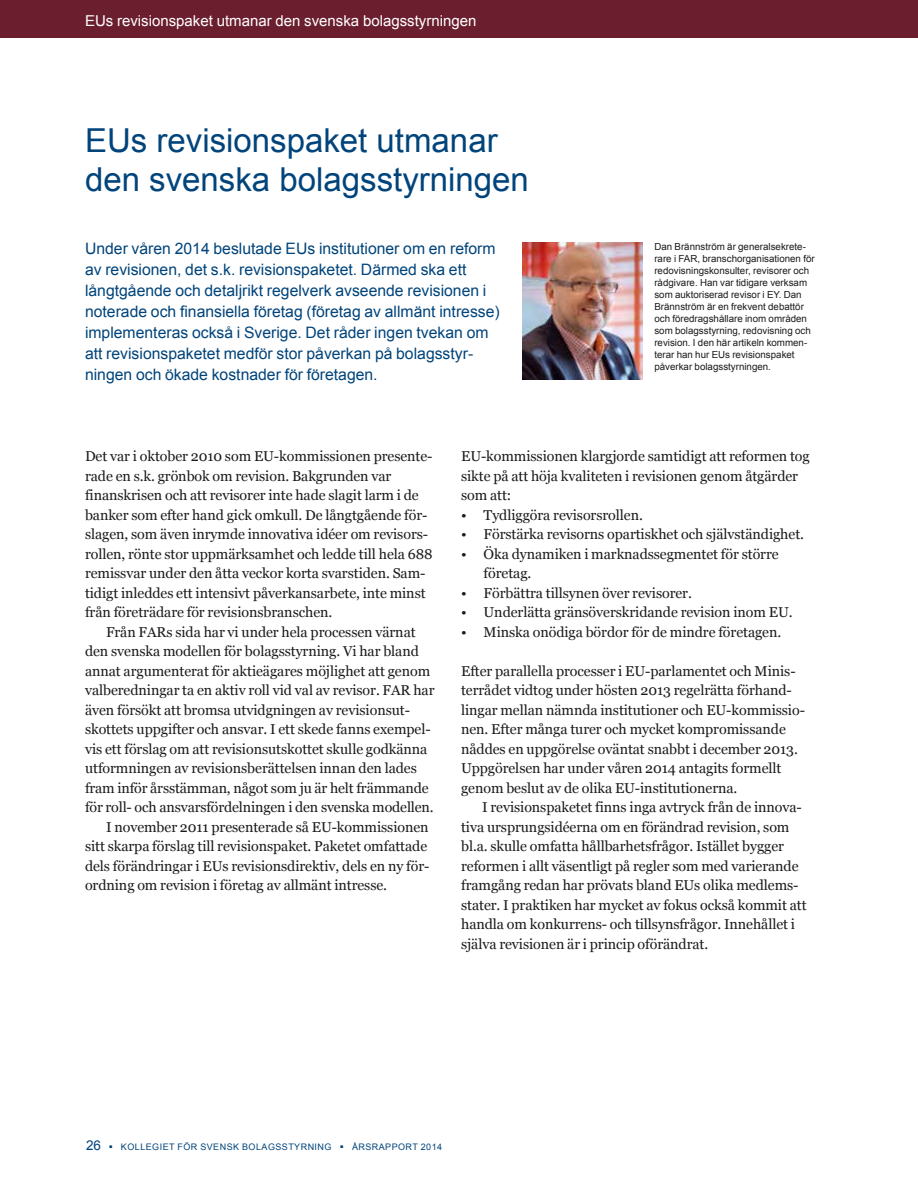
<style>
.page{position:relative;width:918px;height:1188px;background:#fff}
.page>*{position:absolute;margin:0;border:0;box-sizing:border-box;transform-origin:0 0}
.t1{font:33px/39.6px "Arial";color:#00447b}
.t2{font:15.75px/21px "Arial";color:#00447b}
.t3{font:15px "Arial";color:#fff}
.t4{font:14.25px/19.5px "Georgia";letter-spacing:-.005em;color:#1c1b1a}
.t5{font:9.75px/12px "Arial";color:#1c1b1a}
.t6{font:9px "Arial";letter-spacing:.05em;color:#00447b}
.s1{font-size:13.5px}
</style>
<div class="page">
<div style="left:0;top:0;width:918px;height:37px;background:#6b1e2e"></div>
<img style="left:523px;top:242px;width:119px;height:138px">
<p class="t3" style="left:85px;top:11px;width:393px">EUs revisionspaket utmanar den svenska bolagsstyrningen</p>
<h1 class="t1" style="left:85px;top:120px;width:445px">EUs revisionspaket utmanar den svenska bolagsstyrningen</h1>
<p class="t2" style="left:85px;top:238px;width:416px">Under våren 2014 beslutade EUs institutioner om en reform av revisionen, det s.k. revisionspaketet. Därmed ska ett långtgående och detaljrikt regelverk avseende revisionen i noterade och finansiella företag (företag av allmänt intresse) implementeras också i Sverige. Det råder ingen tvekan om att revisionspaketet medför stor påverkan på bolagsstyr&shy;ningen och ökade kostnader för företagen.</p>
<p class="t5" style="left:654px;top:240px;width:162px">Dan Brännström är generalsekrete&shy;rare i FAR, branschorganisationen för redovisningskonsulter, revisorer och rådgivare. Han var tidigare verksam som auktoriserad revisor i EY. Dan Brännström är en frekvent debattör och föredragshållare inom områden som bolagsstyrning, redovisning och revision. I den här artikeln kommen&shy;terar han hur EUs revisionspaket påverkar bolagsstyrningen.</p>
<p class="t4" style="left:85px;top:447px;width:349px">Det var i oktober 2010 som EU-kommissionen presente&shy;rade en s.k. grönbok om revision. Bakgrunden var finanskrisen och att revisorer inte hade slagit larm i de banker som efter hand gick omkull. De långtgående för&shy;slagen, som även inrymde innovativa idéer om revisors&shy;rollen, rönte stor uppmärksamhet och ledde till hela 688 remissvar under den åtta veckor korta svarstiden. Sam&shy;tidigt inleddes ett intensivt påverkansarbete, inte minst från företrädare för revisionsbranschen.</p>
<p class="t4" style="left:106px;top:623px;width:311px">Från FARs sida har vi under hela processen värnat</p>
<p class="t4" style="left:85px;top:642px;width:335px">den svenska modellen för bolagsstyrning. Vi har bland</p>
<p class="t4" style="left:85px;top:662px;width:347px">annat argumenterat för aktieägares möjlighet att genom</p>
<p class="t4" style="left:85px;top:681px;width:351px">valberedningar ta en aktiv roll vid val av revisor. FAR har</p>
<p class="t4" style="left:85px;top:701px;width:327px">även försökt att bromsa utvidgningen av revisionsut-</p>
<p class="t4" style="left:85px;top:720px;width:347px">skottets uppgifter och ansvar. I ett skede fanns exempel-</p>
<p class="t4" style="left:85px;top:740px;width:344px">vis ett förslag om att revisionsutskottet skulle godkänna</p>
<p class="t4" style="left:85px;top:759px;width:333px">utformningen av revisionsberättelsen innan den lades</p>
<p class="t4" style="left:85px;top:779px;width:345px">fram inför årsstämman, något som ju är helt främmande</p>
<p class="t4" style="left:85px;top:798px;width:350px">för roll- och ansvarsfördelningen i den svenska modellen.</p>
<p class="t4" style="left:106px;top:818px;width:324px">I november 2011 presenterade så EU-kommissionen</p>
<p class="t4" style="left:85px;top:837px;width:344px">sitt skarpa förslag till revisionspaket. Paketet omfattade</p>
<p class="t4" style="left:85px;top:857px;width:346px">dels förändringar i EUs revisionsdirektiv, dels en ny för-</p>
<p class="t4" style="left:85px;top:876px;width:304px">ordning om revision i företag av allmänt intresse.</p>
<p class="t4" style="left:461px;top:447px;width:350px">EU-kommissionen klargjorde samtidigt att reformen tog sikte på att höja kvaliteten i revisionen genom åtgärder som att:</p>
<p class="t4" style="left:461px;top:505px;width:183px">• Tydliggöra revisorsrollen.</p>
<p class="t4" style="left:461px;top:525px;width:344px">• Förstärka revisorns opartiskhet och självständighet.</p>
<p class="t4" style="left:484px;top:544px;width:297px;text-indent:-23px">• Öka dynamiken i marknadssegmentet för större företag.</p>
<p class="t4" style="left:461px;top:583px;width:232px">• Förbättra tillsynen över revisorer.</p>
<p class="t4" style="left:461px;top:603px;width:333px">• Underlätta gränsöverskridande revision inom EU.</p>
<p class="t4" style="left:461px;top:622px;width:322px">• Minska onödiga bördor för de mindre företagen.</p>
<p class="t4" style="left:461px;top:661px;width:345px">Efter parallella processer i EU-parlamentet och Minis&shy;terrådet vidtog under hösten 2013 regelrätta förhand&shy;lingar mellan nämnda institutioner och EU-kommissio&shy;nen. Efter många turer och mycket kompromissande nåddes en uppgörelse oväntat snabbt i december 2013.<br>Uppgörelsen har under våren 2014 antagits formellt genom beslut av de olika EU-institutionerna.</p>
<p class="t4" style="left:461px;top:798px;width:347px;text-indent:21px">I revisionspaketet finns inga avtryck från de innova&shy;tiva ursprungsidéerna om en förändrad revision, som bl.a. skulle omfatta hållbarhetsfrågor. Istället bygger reformen i allt väsentligt på regler som med varierande framgång redan har prövats bland EUs olika medlems&shy;stater. I praktiken har mycket av fokus också kommit att handla om konkurrens- och tillsynsfrågor. Innehållet i själva revisionen är i princip oförändrat.</p>
<p class="t6" style="left:86px;top:1141px;width:358px"><span class="s1">26</span> ▪ KOLLEGIET FÖR SVENSK BOLAGSSTYRNING ▪ ÅRSRAPPORT 2014</p>
</div>
